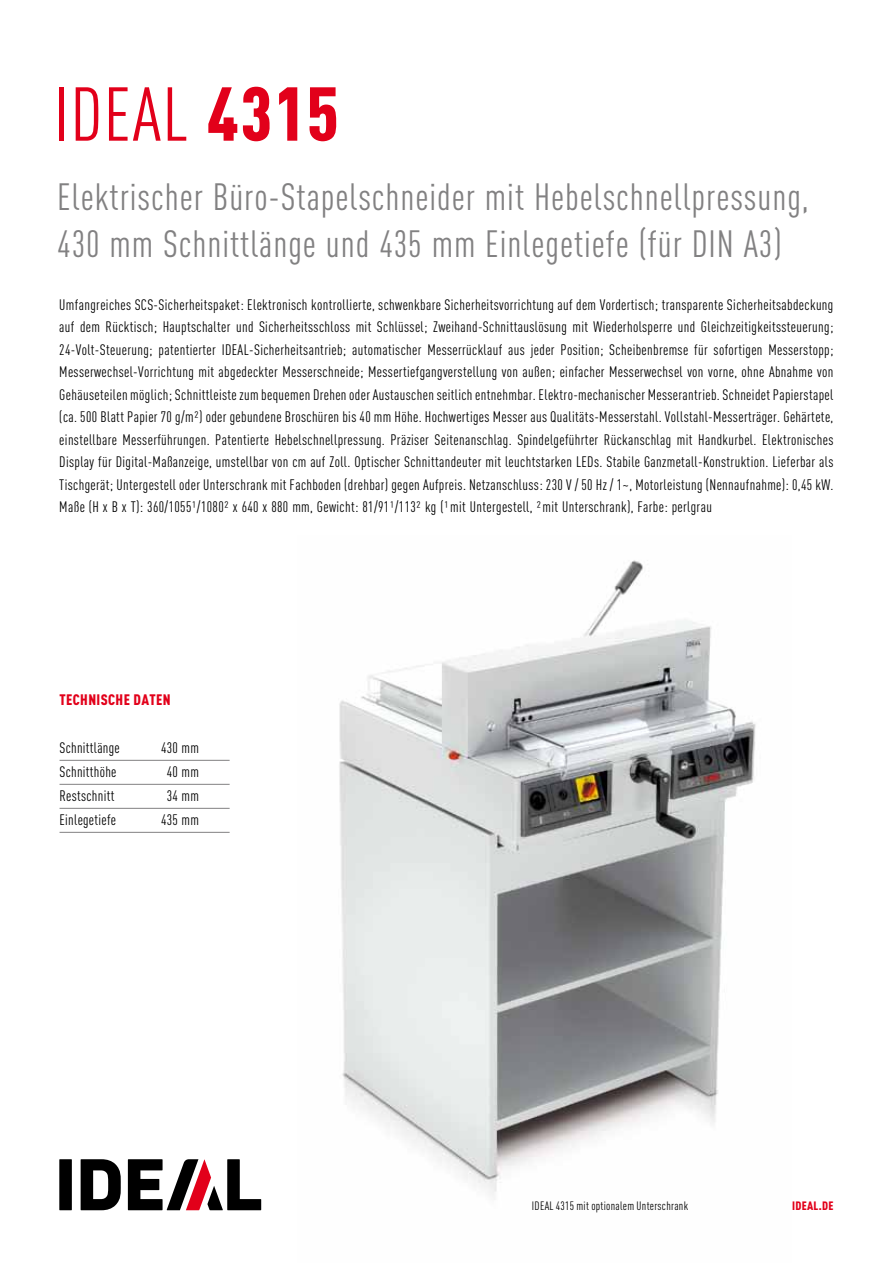
<style>
.page{position:relative;width:893px;height:1263px;background:#fff}
.page>*{position:absolute;margin:0;border:0;box-sizing:border-box;transform-origin:0 0}
.t1{font:75px "DIN Cond";letter-spacing:.02em;color:#e2001a}
.t2{font:37.5px/46.5px "DIN Cond";letter-spacing:.025em;color:#828182}
.t3{font:15px/22.5px "DIN Cond";letter-spacing:.02em;color:#000;text-align:justify}
.t4{font:900 15px "DIN Cond";letter-spacing:.025em;color:#e2001a}
.t5{font:12px "DIN Cond";letter-spacing:.025em;color:#000}
.t6{font:900 12px "DIN Cond";letter-spacing:.025em;color:#e2001a}
.s1{font-weight:900}
</style>
<div class="page">
<hr style="left:60px;top:760px;width:170px;height:1px;background:#828182">
<hr style="left:60px;top:784px;width:170px;height:1px;background:#828182">
<hr style="left:60px;top:808px;width:170px;height:1px;background:#828182">
<hr style="left:60px;top:832px;width:170px;height:1px;background:#828182">
<div style="left:59px;top:1159px;width:13px;height:51px;background:#000"></div>
<svg style="left:81px;top:1159px;width:40px;height:51px"></svg>
<svg style="left:128px;top:1159px;width:133px;height:51px"></svg>
<img style="left:339px;top:560px;width:417px;height:636px">
<h1 class="t1" style="left:54px;top:71px;width:286px">IDEAL <span class="s1">4315</span></h1>
<h2 class="t2" style="left:57px;top:174px;width:753px">Elektrischer Büro-Stapelschneider mit Hebelschnellpressung,<br>430 mm Schnittlänge und 435 mm Einlegetiefe (für DIN A3)</h2>
<p class="t3" style="left:59px;top:293px;width:776px">Umfangreiches SCS-Sicherheitspaket: Elektronisch kontrollierte, schwenkbare Sicherheitsvorrichtung auf dem Vordertisch; transparente Sicherheitsabdeckung auf dem Rücktisch; Hauptschalter und Sicherheitsschloss mit Schlüssel; Zweihand-Schnittauslösung mit Wiederholsperre und Gleichzeitigkeitssteuerung; 24-Volt-Steuerung; patentierter IDEAL-Sicherheitsantrieb; automatischer Messerrücklauf aus jeder Position; Scheibenbremse für sofortigen Messerstopp; Messerwechsel-Vorrichtung mit abgedeckter Messerschneide; Messertiefgangverstellung von außen; einfacher Messerwechsel von vorne, ohne Abnahme von Gehäuseteilen möglich; Schnittleiste zum bequemen Drehen oder Austauschen seitlich entnehmbar. Elektro-mechanischer Messerantrieb. Schneidet Papierstapel (ca. 500 Blatt Papier 70 g/m²) oder gebundene Broschüren bis 40 mm Höhe. Hochwertiges Messer aus Qualitäts-Messerstahl. Vollstahl-Messerträger. Gehärtete, einstellbare Messerführungen. Patentierte Hebelschnellpressung. Präziser Seitenanschlag. Spindelgeführter Rückanschlag mit Handkurbel. Elektronisches Display für Digital-Maßanzeige, umstellbar von cm auf Zoll. Optischer Schnittandeuter mit leuchtstarken LEDs. Stabile Ganzmetall-Konstruktion. Lieferbar als Tischgerät; Untergestell oder Unterschrank mit Fachboden (drehbar) gegen Aufpreis. Netzanschluss: 230 V / 50 Hz / 1~, Motorleistung (Nennaufnahme): 0,45 kW.<br>Maße (H x B x T): 360/1055¹/1080² x 640 x 880 mm, Gewicht: 81/91¹/113² kg (¹mit Untergestell, ²mit Unterschrank), Farbe: perlgrau</p>
<p class="t4" style="left:60px;top:690px;width:113px">TECHNISCHE DATEN</p>
<p class="t3" style="left:60px;top:736px;width:62px">Schnittlänge</p>
<p class="t3" style="left:161px;top:736px;width:40px">430 mm</p>
<p class="t3" style="left:60px;top:760px;width:59px">Schnitthöhe</p>
<p class="t3" style="left:167px;top:760px;width:34px">40 mm</p>
<p class="t3" style="left:60px;top:784px;width:56px">Restschnitt</p>
<p class="t3" style="left:167px;top:784px;width:34px">34 mm</p>
<p class="t3" style="left:60px;top:808px;width:58px">Einlegetiefe</p>
<p class="t3" style="left:161px;top:808px;width:40px">435 mm</p>
<p class="t5" style="left:532px;top:1199px;width:158px">IDEAL 4315 mit optionalem Unterschrank</p>
<p class="t6" style="left:760px;top:1199px;width:75px">WWW.IDEAL.DE</p>
</div>
